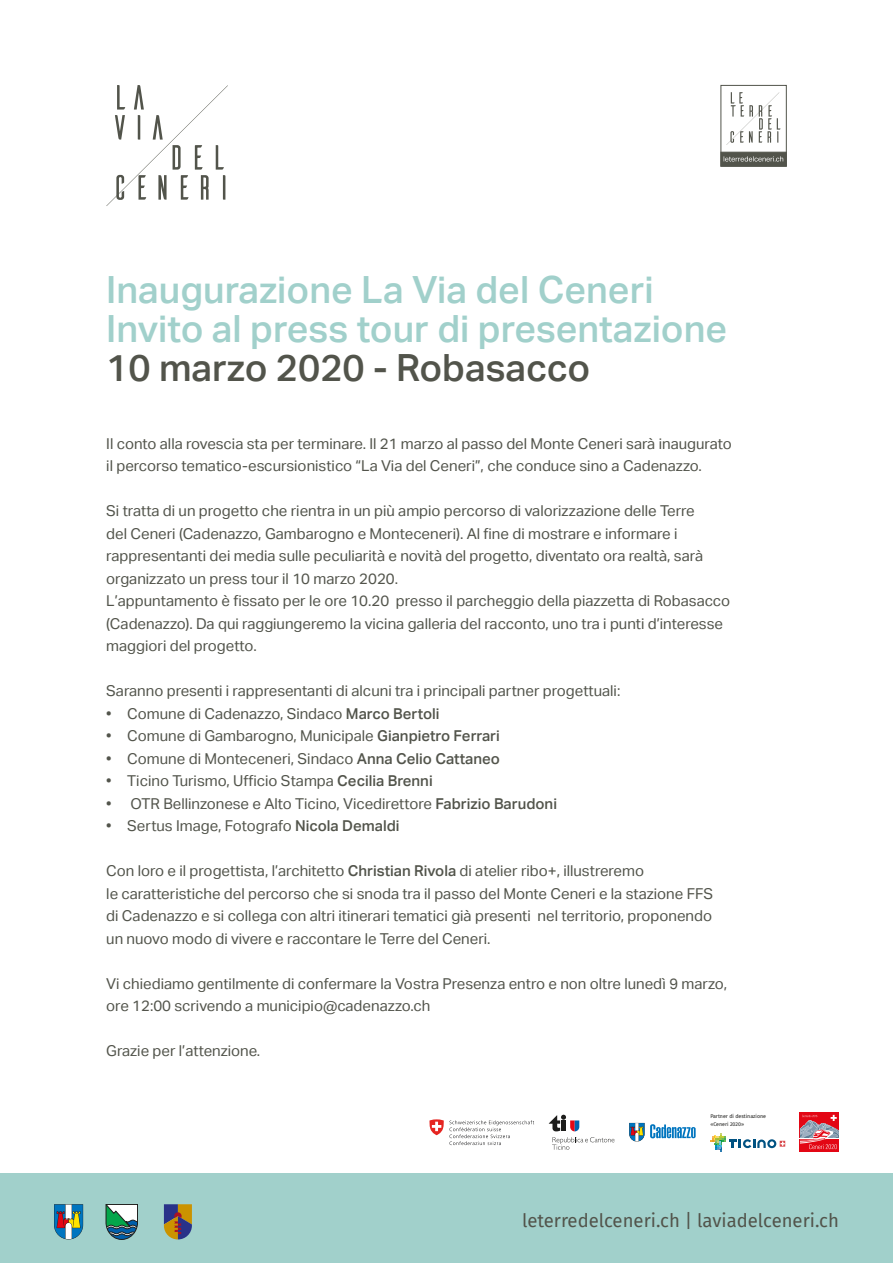
<style>
.page{position:relative;width:893px;height:1263px;background:#fff}
.page>*{position:absolute;margin:0;border:0;box-sizing:border-box;transform-origin:0 0}
.t1{font:500 37.5px/39px "Aktiv Grotesk";color:#a1d0cb}
.t2{font:500 37.5px "Aktiv Grotesk";color:#52544b}
.t3{font:18.45px "Fira Sans";color:#52544b}
.t4{font:15px/22.5px "Aktiv Grotesk";color:#52544b}
.t5{font:5.25px/7.9px "Fira Sans";color:#1d1d1b}
.s1{font-weight:500}
</style>
<div class="page">
<div style="left:0;top:1174px;width:893px;height:89px;background:#a1d0cb"></div>
<svg style="left:106px;top:85px;width:122px;height:121px"></svg>
<div style="left:721px;top:85px;width:66px;height:82px;border:1px solid #52544b"></div>
<svg style="left:726px;top:92px;width:54px;height:53px"></svg>
<div style="left:721px;top:152px;width:66px;height:15px;background:#52544b;border:1px solid #52544b"></div>
<svg style="left:724px;top:156px;width:59px;height:6px"></svg>
<svg style="left:164px;top:1204px;width:28px;height:35px"></svg>
<svg style="left:54px;top:1204px;width:29px;height:35px"></svg>
<svg style="left:106px;top:1204px;width:32px;height:36px"></svg>
<svg style="left:710px;top:1133px;width:75px;height:19px"></svg>
<svg style="left:629px;top:1123px;width:67px;height:18px"></svg>
<div style="left:800px;top:1113px;width:39px;height:39px;background:#e30614"></div>
<svg style="left:800px;top:1115px;width:39px;height:34px"></svg>
<svg style="left:552px;top:1137px;width:62px;height:13px"></svg>
<svg style="left:549px;top:1115px;width:30px;height:16px"></svg>
<svg style="left:429px;top:1119px;width:105px;height:26px"></svg>
<h1 class="t1" style="left:106px;top:271px;width:622px">Inaugurazione La Via del Ceneri<br>Invito al press tour di presentazione</h1>
<h1 class="t2" style="left:106px;top:346px;width:485px">10 marzo 2020 - Robasacco</h1>
<p class="t4" style="left:106px;top:432px;width:627px">Il conto alla rovescia sta per terminare. Il 21 marzo al passo del Monte Ceneri sarà inaugurato il percorso tematico-escursionistico “La Via del Ceneri”, che conduce sino a Cadenazzo.</p>
<p class="t4" style="left:106px;top:500px;width:625px">Si tratta di un progetto che rientra in un più ampio percorso di valorizzazione delle Terre<br>del Ceneri (Cadenazzo, Gambarogno e Monteceneri). Al fine di mostrare e informare i rappresentanti dei media sulle peculiarità e novità del progetto, diventato ora realtà, sarà organizzato un press tour il 10 marzo 2020.<br>L’appuntamento è fissato per le ore 10.20 presso il parcheggio della piazzetta di Robasacco (Cadenazzo). Da qui raggiungeremo la vicina galleria del racconto, uno tra i punti d’interesse maggiori del progetto.</p>
<p class="t4" style="left:106px;top:680px;width:516px">Saranno presenti i rappresentanti di alcuni tra i principali partner progettuali:</p>
<p class="t4" style="left:106px;top:702px;width:335px">• Comune di Cadenazzo, Sindaco <span class="s1">Marco Bertoli</span></p>
<p class="t4" style="left:106px;top:725px;width:395px">• Comune di Gambarogno, Municipale <span class="s1">Gianpietro Ferrari</span></p>
<p class="t4" style="left:106px;top:747px;width:395px">• Comune di Monteceneri, Sindaco <span class="s1">Anna Celio Cattaneo</span></p>
<p class="t4" style="left:106px;top:770px;width:328px">• Ticino Turismo, Ufficio Stampa <span class="s1">Cecilia Brenni</span></p>
<p class="t4" style="left:106px;top:792px;width:452px">• OTR Bellinzonese e Alto Ticino, Vicedirettore <span class="s1">Fabrizio Barudoni</span></p>
<p class="t4" style="left:106px;top:815px;width:295px">• Sertus Image, Fotografo <span class="s1">Nicola Demaldi</span></p>
<p class="t4" style="left:106px;top:860px;width:608px">Con loro e il progettista, l’architetto <span class="s1">Christian Rivola</span> di atelier ribo+, illustreremo<br>le caratteristiche del percorso che si snoda tra il passo del Monte Ceneri e la stazione FFS di Cadenazzo e si collega con altri itinerari tematici già presenti nel territorio, proponendo un nuovo modo di vivere e raccontare le Terre del Ceneri.</p>
<p class="t4" style="left:106px;top:972px;width:622px">Vi chiediamo gentilmente di confermare la Vostra Presenza entro e non oltre lunedì 9 marzo, ore 12:00 scrivendo a municipio@cadenazzo.ch</p>
<p class="t4" style="left:106px;top:1040px;width:155px">Grazie per l’attenzione.</p>
<p class="t5" style="left:710px;top:1112px;width:57px">Partner di destinazione «Ceneri 2020»</p>
<p class="t3" style="left:522px;top:1206px;width:318px">leterredelceneri.ch | laviadelceneri.ch</p>
</div>
